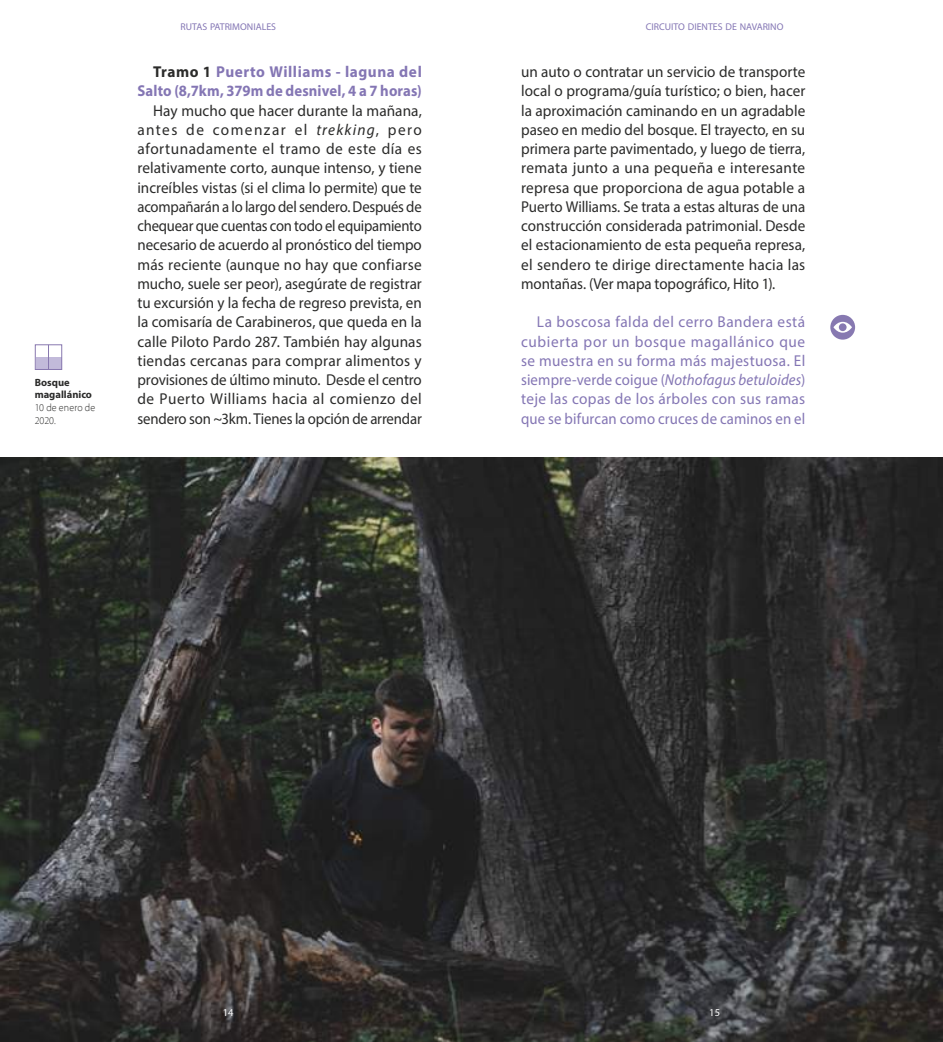
<style>
.page{position:relative;width:943px;height:1042px;background:#fff}
.page>*{position:absolute;margin:0;border:0;box-sizing:border-box;transform-origin:0 0}
.t1{font:15.75px/19.2px "Myriad Pro";letter-spacing:-.005em;color:#2b2b2a;text-align:justify}
.t2{font:15.75px/19.2px "Myriad Pro";letter-spacing:-.005em;color:#2b2b2a;text-align:justify;scale:.96 1}
.t3{font:15.75px/19.2px "Myriad Pro";letter-spacing:.01em;color:#8476b4;text-align:justify}
.t4{font:700 15.75px/19.2px "Myriad Pro";letter-spacing:.025em;color:#8476b4;text-align:right}
.t5{font:700 10.5px/12.2px "Myriad Pro";color:#2b2b2a}
.t6{font:300 10.5px/12.2px "Myriad Pro";letter-spacing:.01em;color:#2b2b2a;scale:.95 1}
.t7{font:10.5px "Myriad Pro";color:#fff}
.t8{font:9.8px "Myriad Pro";color:#8476b4}
.s1{color:#2b2b2a}
.s2{font-style:italic}
</style>
<div class="page">
<img style="left:0;top:458px;width:943px;height:584px">
<div style="left:36px;top:357px;width:26px;height:12px;background:#c2bada"></div>
<div style="left:35px;top:344px;width:27px;height:26px;border:1px solid #8878af"></div>
<svg style="left:48px;top:345px;width:1px;height:24px"></svg>
<svg style="left:830px;top:315px;width:25px;height:25px"></svg>
<p class="t5" style="left:35px;top:376px;width:59px">Bosque magallánico</p>
<p class="t6" style="left:35px;top:402px;width:65px">10 de enero de<br>2020.</p>
<p class="t8" style="left:181px;top:21px;width:97px">RUTAS PATRIMONIALES</p>
<p class="t8" style="left:646px;top:21px;width:139px">CIRCUITO DIENTES DE NAVARINO</p>
<p class="t4" style="left:137px;top:62px;width:286px"><span class="s1">Tramo 1</span> Puerto Williams - laguna del<br>Salto (8,7km, 379m de desnivel, 4 a 7 horas)</p>
<p class="t1" style="left:137px;top:100px;width:286px;text-indent:16px">Hay mucho que hacer durante la mañana, antes de comenzar el <span class="s2">trekking</span>, pero afortunadamente el tramo de este día es relativamente corto, aunque intenso, y tiene increíbles vistas (si el clima lo permite) que te acompañarán a lo largo del sendero. Después de chequear que cuentas con todo el equipamiento necesario de acuerdo al pronóstico del tiempo más reciente (aunque no hay que confiarse mucho, suele ser peor), asegúrate de registrar tu excursión y la fecha de regreso prevista, en la comisaría de Carabineros, que queda en la calle Piloto Pardo 287. También hay algunas tiendas cercanas para comprar alimentos y provisiones de último minuto. Desde el centro de Puerto Williams hacia al comienzo del sendero son ~3km. Tienes la opción de arrendar</p>
<p class="t2" style="left:521px;top:62px;width:297px">un auto o contratar un servicio de transporte local o programa/guía turístico; o bien, hacer la aproximación caminando en un agradable paseo en medio del bosque. El trayecto, en su primera parte pavimentado, y luego de tierra, remata junto a una pequeña e interesante represa que proporciona de agua potable a Puerto Williams. Se trata a estas alturas de una construcción considerada patrimonial. Desde el estacionamiento de esta pequeña represa, el sendero te dirige directamente hacia las montañas. (Ver mapa topográfico, Hito 1).</p>
<p class="t3" style="left:521px;top:312px;width:286px;text-indent:16px">La boscosa falda del cerro Bandera está cubierta por un bosque magallánico que se muestra en su forma más majestuosa. El siempre-verde coigue (<span class="s2">Nothofagus betuloides</span>) teje las copas de los árboles con sus ramas que se bifurcan como cruces de caminos en el</p>
<p class="t7" style="left:223px;top:1006px;width:12px">14</p>
<p class="t7" style="left:709px;top:1006px;width:12px">15</p>
</div>
